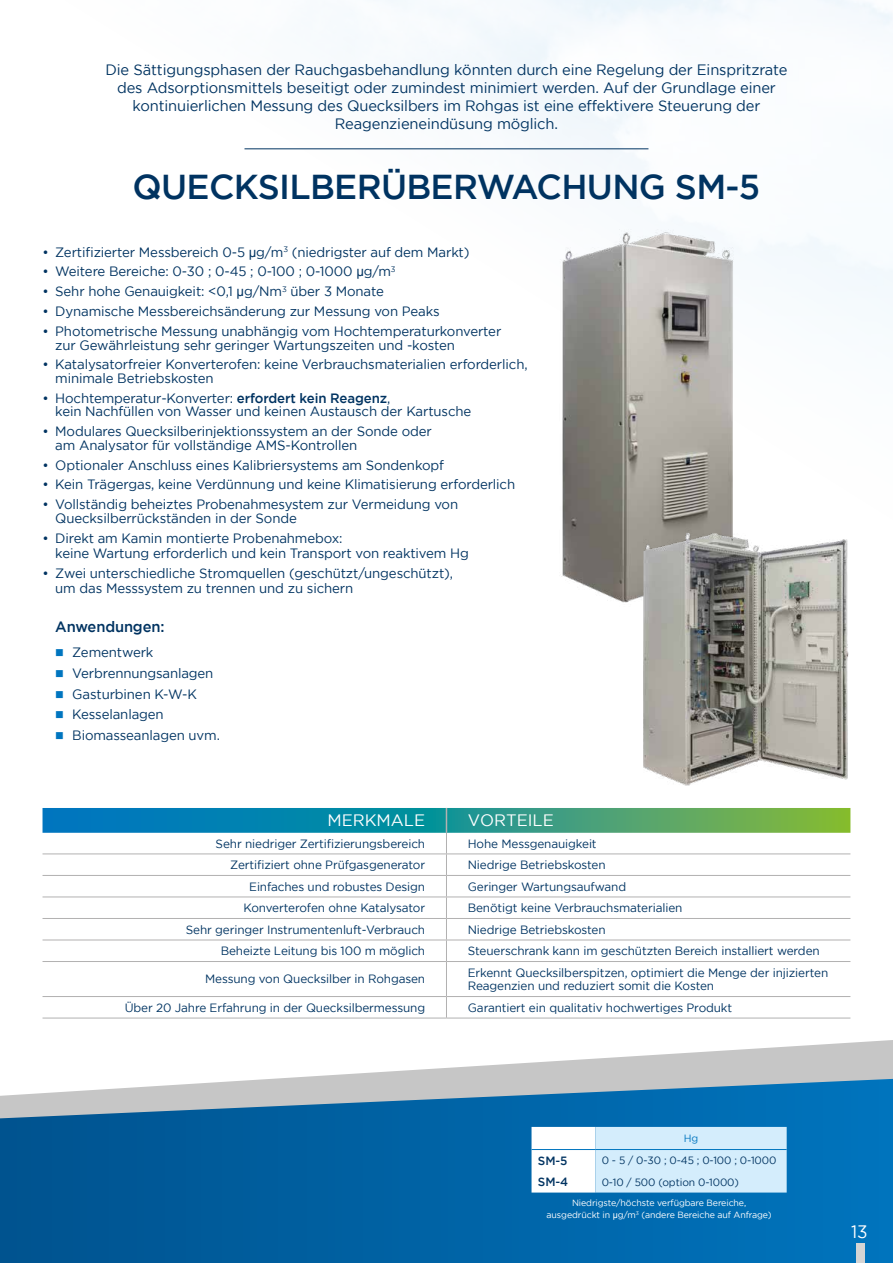
<style>
.page{position:relative;width:893px;height:1263px;background:#fff}
.page>*{position:absolute;margin:0;border:0;box-sizing:border-box;transform-origin:0 0}
.t1{font:500 34.5px "Gotham";letter-spacing:-.02em;color:#003361}
.t2{font:18px "Gotham";color:#fff;scale:.95 1}
.TABLE_headings{font:16.5px "Gotham";color:#fff}
.t3{font:15px/18px "Gotham";letter-spacing:-.01em;color:#003361;text-align:center}
.t4{font:500 15px "Gotham";letter-spacing:-.01em;color:#003361}
.t5{font:13.5px/13.5px "Gotham";letter-spacing:-.01em;color:#003361}
.t6{font:13.5px "Gotham";letter-spacing:-.01em;color:#003462}
.t7{font:12px/13.5px "Gotham";letter-spacing:-.01em;color:#003462}
.t8{font:500 12px "Gotham";color:#003361}
.t9{font:10.5px "Gotham";letter-spacing:-.01em;color:#003361}
.t10{font:10.5px "Gotham";color:#0075bf}
.t11{font:9px "Gotham";letter-spacing:-.01em;color:#fff}
.s1{font-family:"Arial"}
.s2{font-weight:500}
.s3{color:#0075bf}
</style>
<div class="page">
<svg style="left:272px;top:1040px;width:621px;height:39px"></svg>
<svg style="left:0;top:1079px;width:893px;height:184px;background:#186faa"></svg>
<img style="left:555px;top:225px;width:187px;height:380px">
<img style="left:637px;top:527px;width:212px;height:259px">
<svg style="left:531px;top:1127px;width:256px;height:65px"></svg>
<hr style="left:531px;top:1149px;width:64px;height:1px;background:#0075bf">
<hr style="left:595px;top:1149px;width:192px;height:1px;background:#0075bf">
<hr style="left:244px;top:148px;width:404px;height:1px;background:#003361">
<div style="left:856px;top:1243px;width:9px;height:20px;background:#d4d4d4"></div>
<hr style="left:43px;top:961px;width:403px;height:1px;background:#b2b1b1">
<hr style="left:446px;top:961px;width:404px;height:1px;background:#b2b1b1">
<hr style="left:446px;top:962px;width:1px;height:34px;background:#b2b1b1">
<hr style="left:43px;top:996px;width:403px;height:1px;background:#b2b1b1">
<hr style="left:446px;top:996px;width:404px;height:1px;background:#b2b1b1">
<svg style="left:446px;top:997px;width:1px;height:21px"></svg>
<hr style="left:43px;top:1018px;width:403px;height:1px;background:#b2b1b1">
<hr style="left:446px;top:1018px;width:404px;height:1px;background:#b2b1b1">
<svg style="left:43px;top:808px;width:807px;height:153px"></svg>
<p class="t3" style="left:106px;top:60px;width:683px">Die Sättigungsphasen der Rauchgasbehandlung könnten durch eine Regelung der Einspritzrate des Adsorptionsmittels beseitigt oder zumindest minimiert werden. Auf der Grundlage einer kontinuierlichen Messung des Quecksilbers im Rohgas ist eine effektivere Steuerung der Reagenzieneindüsung möglich.</p>
<p class="t1" style="left:133px;top:167px;width:629px">QUECKSILBERÜBERWACHUNG SM-5</p>
<p class="t5" style="left:43px;top:245px;width:428px">• Zertifizierter Messbereich 0-5 <span class="s1">μ</span>g/m<sup>3</sup> (niedrigster auf dem Markt)</p>
<p class="t5" style="left:43px;top:265px;width:355px">• Weitere Bereiche: 0-30 ; 0-45 ; 0-100 ; 0-1000 <span class="s1">μ</span>g/m<sup>3</sup></p>
<p class="t5" style="left:43px;top:284px;width:343px">• Sehr hohe Genauigkeit: &lt;0,1 <span class="s1">μ</span>g/Nm<sup>3</sup> über 3 Monate</p>
<p class="t5" style="left:43px;top:304px;width:399px">• Dynamische Messbereichsänderung zur Messung von Peaks</p>
<p class="t5" style="left:55px;top:324px;width:448px;text-indent:-13px">• Photometrische Messung unabhängig vom Hochtemperaturkonverter zur Gewährleistung sehr geringer Wartungszeiten und -kosten</p>
<p class="t5" style="left:55px;top:358px;width:474px;text-indent:-13px">• Katalysatorfreier Konverterofen: keine Verbrauchsmaterialien erforderlich, minimale Betriebskosten</p>
<p class="t5" style="left:55px;top:391px;width:418px;text-indent:-13px">• Hochtemperatur-Konverter: <span class="s2">erfordert kein Reagenz</span>,<br>kein Nachfüllen von Wasser und keinen Austausch der Kartusche</p>
<p class="t5" style="left:55px;top:424px;width:378px;text-indent:-13px">• Modulares Quecksilberinjektionssystem an der Sonde oder am Analysator für vollständige AMS-Kontrollen</p>
<p class="t5" style="left:43px;top:458px;width:403px">• Optionaler Anschluss eines Kalibriersystems am Sondenkopf</p>
<p class="t5" style="left:43px;top:478px;width:474px">• Kein Trägergas, keine Verdünnung und keine Klimatisierung erforderlich</p>
<p class="t5" style="left:55px;top:498px;width:404px;text-indent:-13px">• Vollständig beheiztes Probenahmesystem zur Vermeidung von<br>Quecksilberrückständen in der Sonde</p>
<p class="t5" style="left:55px;top:530px;width:415px;line-height:15px;text-indent:-13px">• Direkt am Kamin montierte Probenahmebox:<br>keine Wartung erforderlich und kein Transport von reaktivem Hg</p>
<p class="t5" style="left:55px;top:565px;width:399px;line-height:15px;text-indent:-13px">• Zwei unterschiedliche Stromquellen (geschützt/ungeschützt), um das Messsystem zu trennen und zu sichern</p>
<p class="t4" style="left:55px;top:618px;width:111px">Anwendungen:</p>
<p class="t6" style="left:55px;top:645px;width:100px"><span class="s3">■</span> Zementwerk</p>
<p class="t6" style="left:55px;top:666px;width:160px"><span class="s3">■</span> Verbrennungsanlagen</p>
<p class="t6" style="left:55px;top:686px;width:143px"><span class="s3">■</span> Gasturbinen K-W-K</p>
<p class="t6" style="left:55px;top:707px;width:110px"><span class="s3">■</span> Kesselanlagen</p>
<p class="t6" style="left:55px;top:728px;width:166px"><span class="s3">■</span> Biomasseanlagen uvm.</p>
<p class="TABLE_headings" style="left:327px;top:811px;width:99px">MERKMALE</p>
<p class="TABLE_headings" style="left:468px;top:811px;width:88px">VORTEILE</p>
<p class="t7" style="left:216px;top:836px;width:211px">Sehr niedriger Zertifizierungsbereich</p>
<p class="t7" style="left:468px;top:836px;width:130px">Hohe Messgenauigkeit</p>
<p class="t7" style="left:230px;top:858px;width:196px">Zertifiziert ohne Prüfgasgenerator</p>
<p class="t7" style="left:468px;top:858px;width:139px">Niedrige Betriebskosten</p>
<p class="t7" style="left:249px;top:879px;width:177px">Einfaches und robustes Design</p>
<p class="t7" style="left:468px;top:879px;width:160px">Geringer Wartungsaufwand</p>
<p class="t7" style="left:243px;top:901px;width:183px">Konverterofen ohne Katalysator</p>
<p class="t7" style="left:468px;top:901px;width:216px">Benötigt keine Verbrauchsmaterialien</p>
<p class="t7" style="left:186px;top:922px;width:241px">Sehr geringer Instrumentenluft-Verbrauch</p>
<p class="t7" style="left:468px;top:922px;width:139px">Niedrige Betriebskosten</p>
<p class="t7" style="left:221px;top:944px;width:206px">Beheizte Leitung bis 100 m möglich</p>
<p class="t7" style="left:468px;top:944px;width:353px">Steuerschrank kann im geschützten Bereich installiert werden</p>
<p class="t7" style="left:205px;top:972px;width:221px">Messung von Quecksilber in Rohgasen</p>
<p class="t7" style="left:468px;top:965px;width:362px">Erkennt Quecksilberspitzen, optimiert die Menge der injizierten<br>Reagenzien und reduziert somit die Kosten</p>
<p class="t7" style="left:125px;top:1000px;width:302px">Über 20 Jahre Erfahrung in der Quecksilbermessung</p>
<p class="t7" style="left:468px;top:1000px;width:266px">Garantiert ein qualitativ hochwertiges Produkt</p>
<p class="t10" style="left:684px;top:1132px;width:16px">Hg</p>
<p class="t8" style="left:538px;top:1153px;width:31px">SM-5</p>
<p class="t9" style="left:602px;top:1154px;width:176px">0 - 5 / 0-30 ; 0-45 ; 0-100 ; 0-1000</p>
<p class="t8" style="left:538px;top:1175px;width:32px">SM-4</p>
<p class="t9" style="left:602px;top:1176px;width:139px">0-10 / 500 (option 0-1000)</p>
<p class="t11" style="left:572px;top:1197px;width:176px">Niedrigste/höchste verfügbare Bereiche,</p>
<p class="t11" style="left:547px;top:1209px;width:227px">ausgedrückt in <span class="s1">μ</span>g/m<sup>3</sup> (andere Bereiche auf Anfrage)</p>
<p class="t2" style="left:851px;top:1222px;width:19px">13</p>
</div>
